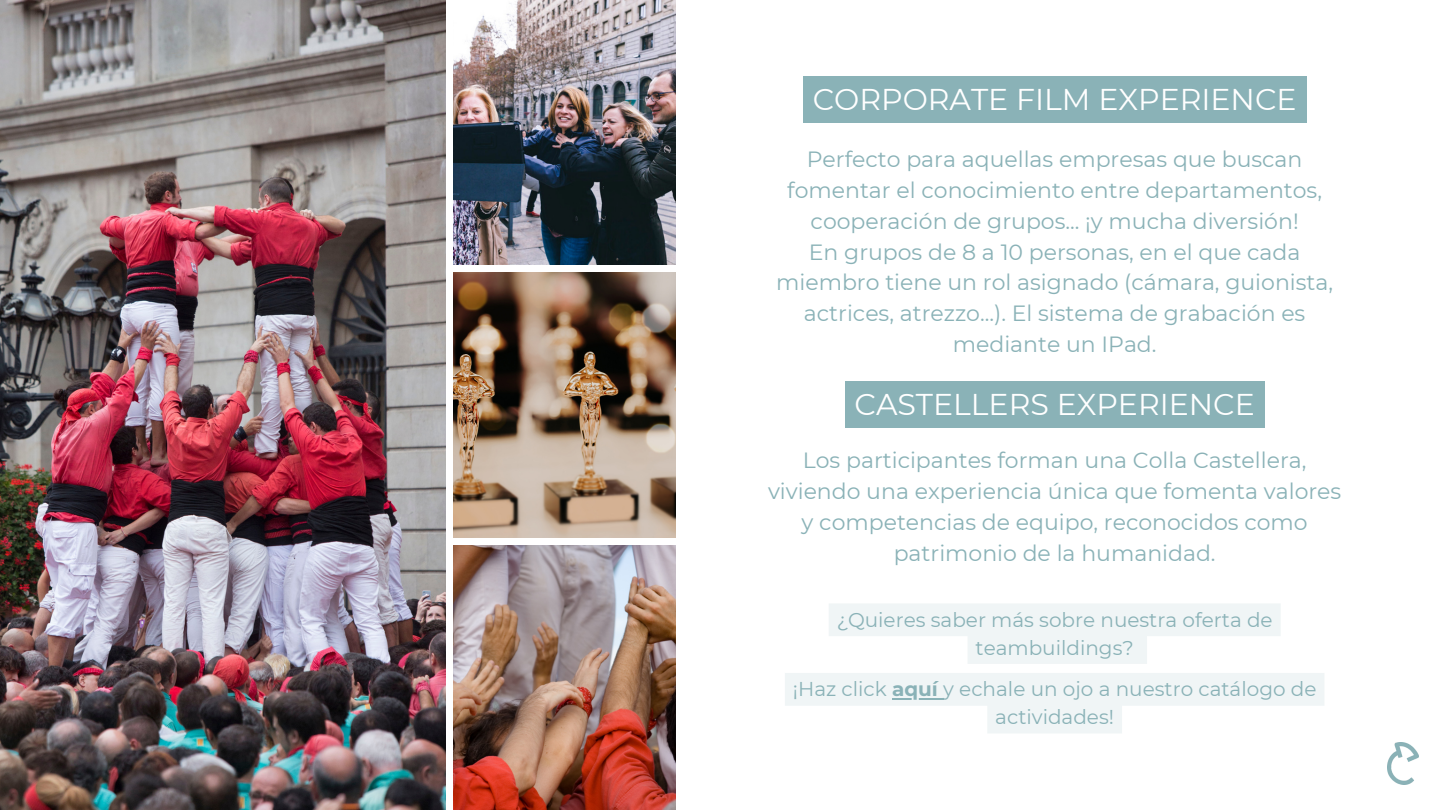
<style>
.page{position:relative;width:1440px;height:810px;background:#fff}
.page>*{position:absolute;margin:0;border:0;box-sizing:border-box;transform-origin:0 0}
.t1{font:30px "Montserrat";color:#fff}
.t2{font:22px/30.8px "Montserrat";color:#8ab2b7;text-align:center}
.t3{font:20px/27.8px "Montserrat";color:#8ab2b7;text-align:center}
.s1{font-weight:700}
</style>
<div class="page">
<img style="left:0;top:0;width:445px;height:810px">
<img style="left:453px;top:0;width:223px;height:265px">
<img style="left:453px;top:272px;width:223px;height:266px">
<img style="left:453px;top:545px;width:223px;height:265px">
<div style="left:845px;top:381px;width:420px;height:47px;background:#8ab2b7"></div>
<div style="left:803px;top:76px;width:503px;height:47px;background:#8ab2b7"></div>
<svg style="left:785px;top:673px;width:539px;height:60px"></svg>
<svg style="left:829px;top:604px;width:452px;height:60px"></svg>
<img style="left:1388px;top:743px;width:30px;height:42px">
<p class="t1" style="left:813px;top:81px;width:485px">CORPORATE FILM EXPERIENCE</p>
<h1 class="t2" style="left:787px;top:144px;width:536px">Perfecto para aquellas empresas que buscan fomentar el conocimiento entre departamentos, cooperación de grupos... ¡y mucha diversión!</h1>
<p class="t2" style="left:776px;top:236px;width:558px">En grupos de 8 a 10 personas, en el que cada miembro tiene un rol asignado (cámara, guionista, actrices, atrezzo...). El sistema de grabación es mediante un IPad.</p>
<h1 class="t1" style="left:854px;top:386px;width:402px">CASTELLERS EXPERIENCE</h1>
<p class="t2" style="left:768px;top:445px;width:575px">Los participantes forman una Colla Castellera, viviendo una experiencia única que fomenta valores y competencias de equipo, reconocidos como patrimonio de la humanidad.</p>
<p class="t3" style="left:837px;top:606px;width:437px">¿Quieres saber más sobre nuestra oferta de teambuildings?</p>
<p class="t3" style="left:793px;top:675px;width:525px">¡Haz click <span class="s1">aquí</span> y echale un ojo a nuestro catálogo de</p>
<p class="t3" style="left:995px;top:703px;width:120px">actividades!</p>
</div>
